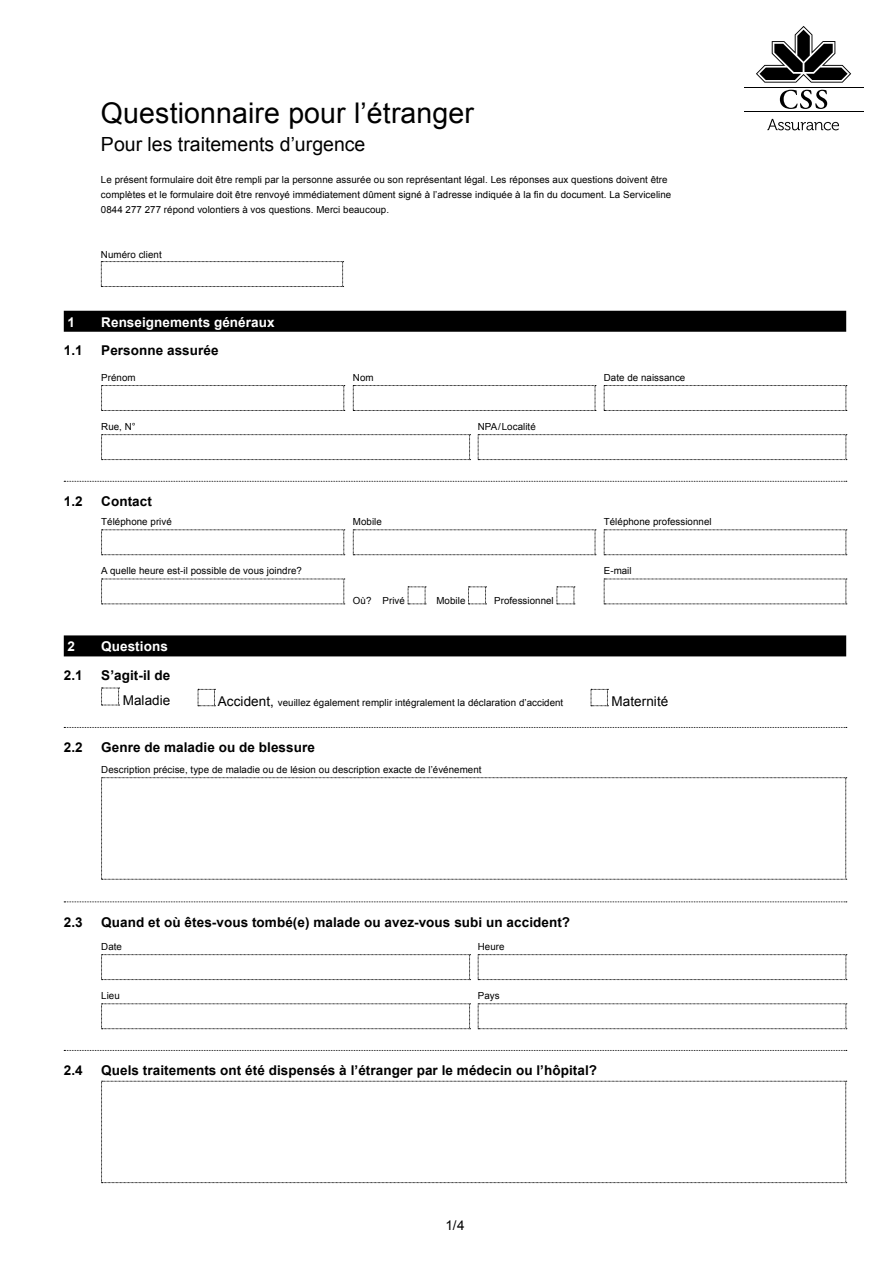
<style>
.page{position:relative;width:893px;height:1263px;background:#fff}
.page>*{position:absolute;margin:0;border:0;box-sizing:border-box;transform-origin:0 0}
.t1{font:28.5px "Arial";letter-spacing:.005em;color:#000}
.t2{font:19.5px "Arial";color:#000}
.t3{font:700 13.5px "Arial";letter-spacing:.005em;color:#000}
.t4{font:700 13.5px "Arial";letter-spacing:.005em;color:#fff}
.t5{font:13.5px "Arial";letter-spacing:.005em;color:#000}
.t6{font:9.75px/15px "Arial";letter-spacing:.005em;color:#000}
.s1{font-size:13.5px}
</style>
<div class="page">
<svg style="left:101px;top:261px;width:243px;height:26px"></svg>
<div style="left:64px;top:311px;width:782px;height:21px;background:#000"></div>
<svg style="left:64px;top:481px;width:783px;height:1px"></svg>
<div style="left:64px;top:635px;width:782px;height:21px;background:#000"></div>
<svg style="left:64px;top:727px;width:783px;height:1px"></svg>
<svg style="left:64px;top:901px;width:783px;height:1px"></svg>
<svg style="left:64px;top:1050px;width:783px;height:1px"></svg>
<svg style="left:101px;top:385px;width:244px;height:26px"></svg>
<svg style="left:353px;top:385px;width:243px;height:26px"></svg>
<svg style="left:604px;top:385px;width:243px;height:26px"></svg>
<svg style="left:101px;top:434px;width:370px;height:26px"></svg>
<svg style="left:478px;top:434px;width:369px;height:26px"></svg>
<svg style="left:101px;top:529px;width:244px;height:26px"></svg>
<svg style="left:353px;top:529px;width:243px;height:26px"></svg>
<svg style="left:604px;top:529px;width:243px;height:26px"></svg>
<svg style="left:101px;top:579px;width:244px;height:26px"></svg>
<svg style="left:408px;top:587px;width:18px;height:18px"></svg>
<svg style="left:468px;top:587px;width:19px;height:18px"></svg>
<svg style="left:557px;top:587px;width:18px;height:18px"></svg>
<svg style="left:604px;top:579px;width:243px;height:26px"></svg>
<svg style="left:101px;top:688px;width:19px;height:18px"></svg>
<svg style="left:198px;top:689px;width:17px;height:17px"></svg>
<svg style="left:591px;top:689px;width:17px;height:17px"></svg>
<svg style="left:101px;top:777px;width:746px;height:103px"></svg>
<svg style="left:101px;top:954px;width:370px;height:26px"></svg>
<svg style="left:478px;top:954px;width:369px;height:26px"></svg>
<svg style="left:101px;top:1003px;width:370px;height:26px"></svg>
<svg style="left:478px;top:1003px;width:369px;height:26px"></svg>
<svg style="left:101px;top:1081px;width:746px;height:102px"></svg>
<hr style="left:744px;top:111px;width:119px;height:1px;background:#000">
<hr style="left:744px;top:87px;width:119px;height:1px;background:#000">
<svg style="left:756px;top:26px;width:95px;height:57px"></svg>
<svg style="left:780px;top:90px;width:47px;height:19px"></svg>
<svg style="left:767px;top:119px;width:72px;height:11px"></svg>
<h1 class="t1" style="left:101px;top:94px;width:375px">Questionnaire pour l’étranger</h1>
<h2 class="t2" style="left:101px;top:131px;width:266px">Pour les traitements d’urgence</h2>
<p class="t6" style="left:101px;top:172px;width:572px">Le présent formulaire doit être rempli par la personne assurée ou son représentant légal. Les réponses aux questions doivent être complètes et le formulaire doit être renvoyé immédiatement dûment signé à l’adresse indiquée à la fin du document. La Serviceline<br>0844 277 277 répond volontiers à vos questions. Merci beaucoup.</p>
<p class="t6" style="left:101px;top:247px;width:62px">Numéro client</p>
<h3 class="t4" style="left:68px;top:313px;width:9px">1</h3>
<h3 class="t4" style="left:101px;top:313px;width:175px">Renseignements généraux</h3>
<h3 class="t3" style="left:64px;top:341px;width:20px">1.1</h3>
<h3 class="t3" style="left:101px;top:341px;width:119px">Personne assurée</h3>
<p class="t6" style="left:101px;top:370px;width:36px">Prénom</p>
<p class="t6" style="left:353px;top:370px;width:22px">Nom</p>
<p class="t6" style="left:604px;top:370px;width:83px">Date de naissance</p>
<p class="t6" style="left:101px;top:419px;width:36px">Rue, N°</p>
<p class="t6" style="left:478px;top:419px;width:59px">NPA/Localité</p>
<h3 class="t3" style="left:64px;top:492px;width:20px">1.2</h3>
<h3 class="t3" style="left:101px;top:492px;width:52px">Contact</h3>
<p class="t6" style="left:101px;top:514px;width:72px">Téléphone privé</p>
<p class="t6" style="left:353px;top:514px;width:30px">Mobile</p>
<p class="t6" style="left:604px;top:514px;width:109px">Téléphone professionnel</p>
<p class="t6" style="left:101px;top:563px;width:202px">A quelle heure est-il possible de vous joindre?</p>
<p class="t6" style="left:604px;top:563px;width:29px">E-mail</p>
<p class="t6" style="left:353px;top:593px;width:54px">Où? Privé</p>
<p class="t6" style="left:436px;top:593px;width:30px">Mobile</p>
<p class="t6" style="left:494px;top:593px;width:61px">Professionnel</p>
<h3 class="t4" style="left:68px;top:638px;width:9px">2</h3>
<h3 class="t4" style="left:101px;top:638px;width:68px">Questions</h3>
<h3 class="t3" style="left:64px;top:666px;width:20px">2.1</h3>
<h3 class="t3" style="left:101px;top:666px;width:71px">S’agit-il de</h3>
<h3 class="t5" style="left:123px;top:692px;width:49px">Maladie</h3>
<p class="t6" style="left:218px;top:695px;width:347px"><span class="s1">Accident,</span> veuillez également remplir intégralement la déclaration d’accident</p>
<h3 class="t5" style="left:612px;top:692px;width:58px">Maternité</h3>
<h3 class="t3" style="left:64px;top:738px;width:20px">2.2</h3>
<h3 class="t3" style="left:101px;top:738px;width:215px">Genre de maladie ou de blessure</h3>
<p class="t6" style="left:101px;top:762px;width:382px">Description précise, type de maladie ou de lésion ou description exacte de l’événement</p>
<h3 class="t3" style="left:64px;top:913px;width:20px">2.3</h3>
<h3 class="t3" style="left:101px;top:913px;width:470px">Quand et où êtes-vous tombé(e) malade ou avez-vous subi un accident?</h3>
<p class="t6" style="left:101px;top:939px;width:22px">Date</p>
<p class="t6" style="left:478px;top:939px;width:28px">Heure</p>
<p class="t6" style="left:101px;top:988px;width:20px">Lieu</p>
<p class="t6" style="left:478px;top:988px;width:23px">Pays</p>
<h3 class="t3" style="left:64px;top:1061px;width:20px">2.4</h3>
<h3 class="t3" style="left:101px;top:1061px;width:497px">Quels traitements ont été dispensés à l’étranger par le médecin ou l’hôpital?</h3>
<h3 class="t5" style="left:445px;top:1217px;width:21px">1/4</h3>
</div>
